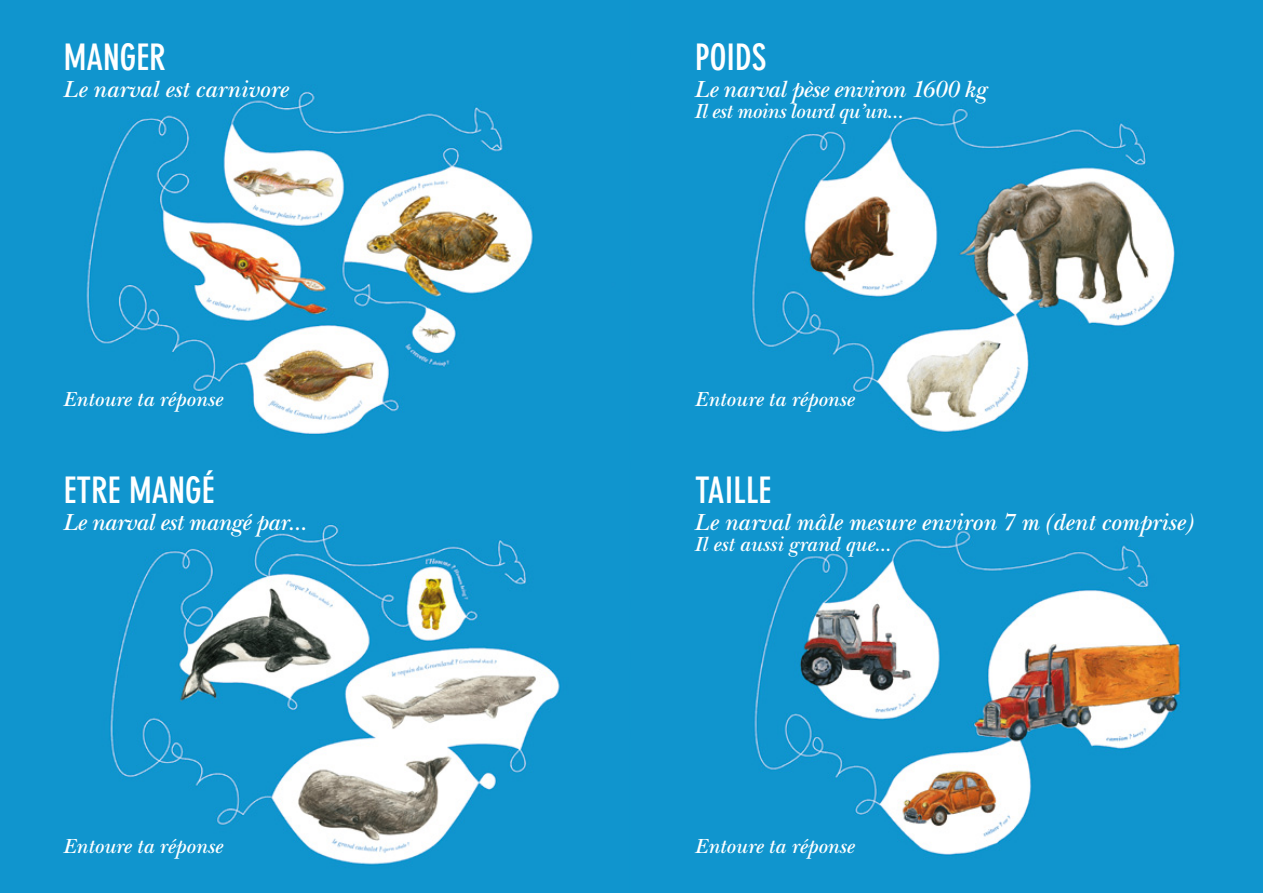
<style>
.page{position:relative;width:1263px;height:893px;background:#fff}
.page>*{position:absolute;margin:0;border:0;box-sizing:border-box;transform-origin:0 0}
.t1{font:700 condensed 36px "DIN Neuzeit Grotesk";color:#fff}
.t2{font:italic 600 24px "New Baskerville";color:#fff}
.t3{font:italic 600 24px "New Baskerville";letter-spacing:-.02em;color:#fff}
.t4{font:italic 600 21px "New Baskerville";color:#fff}
.t5{font:italic 600 21px "New Baskerville";letter-spacing:-.02em;color:#fff}
</style>
<div class="page">
<img style="left:0;top:0;width:1263px;height:893px">
<h1 class="t1" style="left:64px;top:36px;width:104px">MANGER</h1>
<p class="t2" style="left:64px;top:75px;width:227px">Le narval est carnivore</p>
<h1 class="t1" style="left:695px;top:36px;width:73px">POIDS</h1>
<p class="t3" style="left:695px;top:75px;width:294px">Le narval pèse environ 1600 kg</p>
<p class="t5" style="left:695px;top:98px;width:211px">Il est moins lourd qu’un…</p>
<p class="t4" style="left:64px;top:387px;width:161px">Entoure ta réponse</p>
<p class="t4" style="left:696px;top:387px;width:161px">Entoure ta réponse</p>
<h1 class="t1" style="left:64px;top:470px;width:152px">ETRE MANGÉ</h1>
<p class="t3" style="left:64px;top:508px;width:246px">Le narval est mangé par…</p>
<h1 class="t1" style="left:695px;top:470px;width:78px">TAILLE</h1>
<p class="t2" style="left:695px;top:508px;width:500px">Le narval mâle mesure environ 7 m (dent comprise)</p>
<p class="t4" style="left:695px;top:532px;width:198px">Il est aussi grand que…</p>
<p class="t4" style="left:64px;top:834px;width:161px">Entoure ta réponse</p>
<p class="t4" style="left:696px;top:834px;width:161px">Entoure ta réponse</p>
</div>
